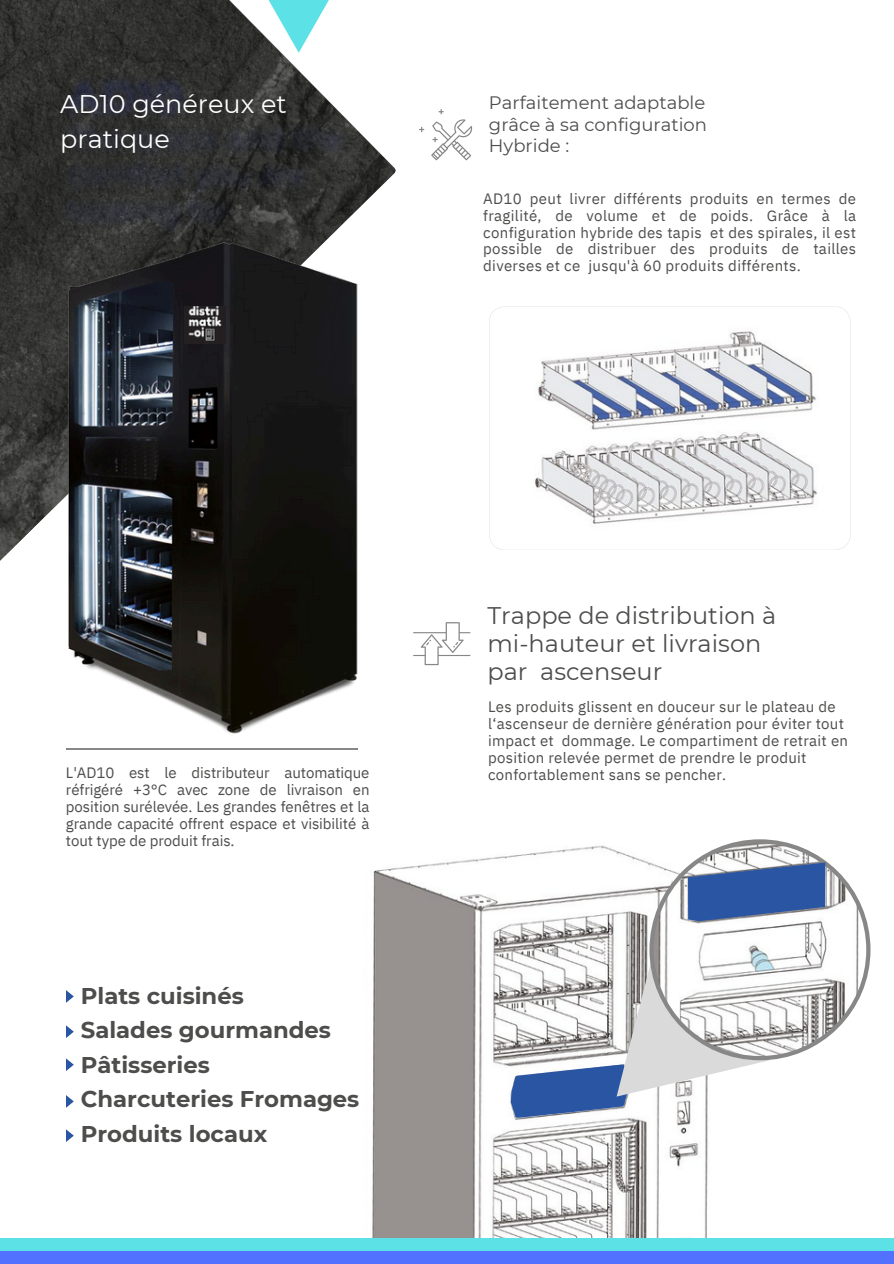
<style>
.page{position:relative;width:894px;height:1264px;background:#fff}
.page>*{position:absolute;margin:0;border:0;box-sizing:border-box;transform-origin:0 0}
.t1{font:25.5px/34.8px "Montserrat";color:#fff}
.t2{font:24px/28.2px "Montserrat";color:#4d4d4c}
.t3{font:700 22.8px/34.5px "Montserrat";color:#4d4d4c}
.t4{font:18px/21.3px "Montserrat";color:#4d4d4c;text-align:justify}
.t5{font:15px/16.8px "IBM Plex Sans";letter-spacing:.02em;color:#4d4d4c;text-align:justify}
</style>
<div class="page">
<img style="left:0;top:0;width:396px;height:561px">
<img style="left:372px;top:845px;width:336px;height:393px">
<img style="left:10px;top:224px;width:385px;height:510px">
<img style="left:60px;top:73px;width:289px;height:162px">
<hr style="left:66px;top:748px;width:292px;height:1px;background:#878787">
<svg style="left:431px;top:109px;width:41px;height:51px"></svg>
<svg style="left:419px;top:127px;width:5px;height:5px"></svg>
<svg style="left:413px;top:622px;width:57px;height:43px"></svg>
<svg style="left:489px;top:306px;width:361px;height:244px"></svg>
<svg style="left:66px;top:990px;width:8px;height:12px"></svg>
<svg style="left:66px;top:1025px;width:8px;height:13px"></svg>
<svg style="left:66px;top:1058px;width:8px;height:13px"></svg>
<svg style="left:66px;top:1095px;width:8px;height:12px"></svg>
<svg style="left:66px;top:1129px;width:8px;height:13px"></svg>
<svg style="left:649px;top:839px;width:221px;height:200px"></svg>
<svg style="left:510px;top:862px;width:316px;height:255px"></svg>
<img style="left:184px;top:306px;width:42px;height:37px">
<svg style="left:268px;top:0;width:61px;height:53px"></svg>
<div style="left:0;top:1238px;width:893px;height:25px;background:#5ce1e6"></div>
<div style="left:0;top:1251px;width:893px;height:12px;background:#5271ff"></div>
<p class="t1" style="left:60px;top:86px;width:228px">AD10 généreux et pratique</p>
<p class="t4" style="left:489px;top:92px;width:219px">Parfaitement adaptable grâce à sa configuration Hybride :</p>
<h1 class="t5" style="left:483px;top:190px;width:374px">AD10 peut livrer différents produits en termes de fragilité, de volume et de poids. Grâce à la configuration hybride des tapis et des spirales, il est possible de distribuer des produits de tailles diverses et ce jusqu'à 60 produits différents.</h1>
<p class="t5" style="left:66px;top:764px;width:305px">L'AD10 est le distributeur automatique réfrigéré +3°C avec zone de livraison en position surélevée. Les grandes fenêtres et la grande capacité offrent espace et visibilité à tout type de produit frais.</p>
<p class="t3" style="left:81px;top:978px;width:280px">Plats cuisinés<br>Salades gourmandes<br>Pâtisseries<br>Charcuteries Fromages<br>Produits locaux</p>
<p class="t2" style="left:487px;top:601px;width:290px">Trappe de distribution à mi-hauteur et livraison par ascenseur</p>
<p class="t5" style="left:488px;top:698px;width:349px">Les produits glissent en douceur sur le plateau de</p>
<p class="t5" style="left:488px;top:715px;width:361px;text-align:left">l‘ascenseur de dernière génération pour éviter tout impact et dommage. Le compartiment de retrait en position relevée permet de prendre le produit confortablement sans se pencher.</p>
</div>
